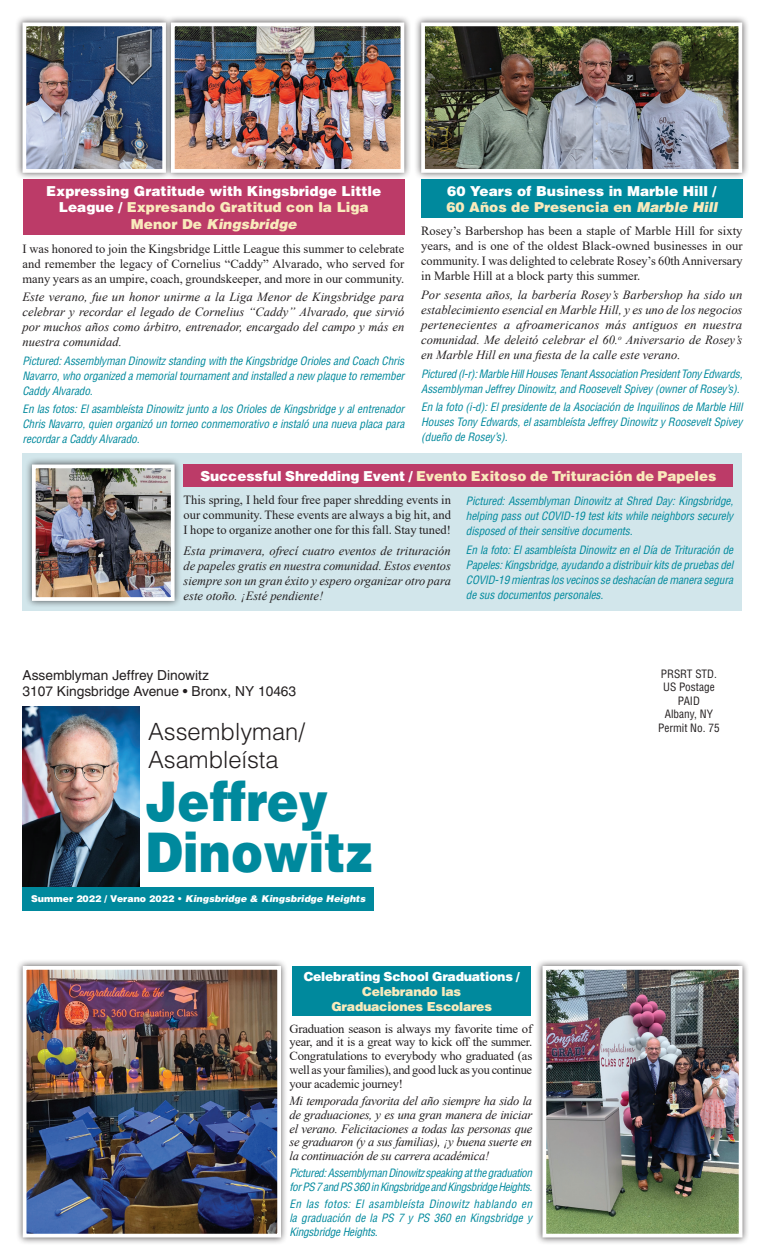
<style>
.page{position:relative;width:765px;height:1260px;background:#fff}
.page>*{position:absolute;margin:0;border:0;box-sizing:border-box;transform-origin:0 0}
.t1{font:900 54.75px/51.2px "Helvetica";color:#00899d;scale:.88 1}
.t2{font:300 23.75px/28.5px "Helvetica";color:#231f20}
.Headline_-_Jamie{font:900 13.75px/16.5px "Helvetica";color:#fff;text-align:center}
.t3{font:13.75px "Helvetica";color:#231f20}
.Headline_-_Jamie-2{font:900 13.75px "Helvetica";letter-spacing:-.005em;color:#f9eabc}
.Body_Text{font:italic 12.5px/15px "Times New Roman";color:#231f20;text-align:justify}
.Body_Text-2{font:12.5px/15px "Times New Roman";color:#231f20;text-align:justify}
.Headline_-_Jamie-3{font:900 12.5px/15px "Helvetica";letter-spacing:-.02em;color:#f9eabc;text-align:center}
.Headline_-_Jamie-4{font:900 12.5px "Helvetica";letter-spacing:-.02em;color:#fff}
.t4{font:italic condensed 11.25px/15px "Helvetica";letter-spacing:-.01em;color:#00899d;text-align:justify}
.t5{font:italic condensed 11.25px/13.8px "Helvetica";letter-spacing:-.03em;color:#00899d}
.t6{font:condensed 11.25px "Helvetica";color:#231f20}
.t7{font:italic 900 9.38px "Helvetica";color:#fff}
.s1{color:#f9eabc}
.s2{font-style:italic;color:#f9eabc}
.s3{color:#fff}
.s4{font-style:normal}
</style>
<div class="page">
<img style="left:22px;top:707px;width:117px;height:180px">
<div style="left:22px;top:887px;width:352px;height:23px;background:#00899d"></div>
<div style="left:22px;top:453px;width:720px;height:158px;background:#d2e6eb"></div>
<div style="left:15px;top:15px;width:158px;height:165px;background:#231f20;opacity:.75"></div>
<img style="left:27px;top:27px;width:134px;height:141px">
<div style="left:22px;top:22px;width:144px;height:151px;border:4px solid #fff"></div>
<div style="left:164px;top:15px;width:247px;height:165px;background:#231f20;opacity:.75"></div>
<img style="left:176px;top:27px;width:223px;height:141px">
<div style="left:171px;top:22px;width:233px;height:151px;border:4px solid #fff"></div>
<div style="left:414px;top:15px;width:335px;height:165px;background:#231f20;opacity:.75"></div>
<img style="left:426px;top:27px;width:311px;height:141px">
<div style="left:421px;top:22px;width:321px;height:151px;border:4px solid #fff"></div>
<div style="left:25px;top:457px;width:157px;height:151px;background:#231f20;opacity:.75"></div>
<img style="left:37px;top:469px;width:133px;height:127px">
<div style="left:32px;top:464px;width:143px;height:137px;border:4px solid #fff"></div>
<div style="left:535px;top:959px;width:214px;height:285px;background:#231f20;opacity:.75"></div>
<img style="left:547px;top:971px;width:190px;height:262px">
<div style="left:542px;top:966px;width:200px;height:272px;border:4px solid #fff"></div>
<div style="left:15px;top:959px;width:273px;height:285px;background:#231f20;opacity:.75"></div>
<img style="left:28px;top:971px;width:248px;height:262px">
<div style="left:23px;top:966px;width:258px;height:272px;border:4px solid #fff"></div>
<div style="left:23px;top:179px;width:381px;height:55px;background:#bc3b68"></div>
<div style="left:421px;top:179px;width:321px;height:39px;background:#00899d"></div>
<div style="left:184px;top:464px;width:549px;height:23px;background:#bc3b68"></div>
<div style="left:292px;top:966px;width:239px;height:49px;background:#00899d"></div>
<p class="Headline_-_Jamie" style="left:46px;top:182px;width:337px">Expressing Gratitude with Kingsbridge Little<br>League / <span class="s1">Expresando Gratitud con la Liga<br>Menor De</span> <span class="s2">Kingsbridge</span></p>
<p class="Headline_-_Jamie" style="left:446px;top:182px;width:272px;text-align:left">60 Years of Business in Marble Hill /<br><span class="s1">60 Años de Presencia en</span> <span class="s2">Marble Hill</span></p>
<p class="Body_Text-2" style="left:421px;top:223px;width:323px">Rosey’s Barbershop has been a staple of Marble Hill for sixty years, and is one of the oldest Black-owned businesses in our community. I was delighted to celebrate Rosey’s 60th Anniversary in Marble Hill at a block party this summer.</p>
<p class="Body_Text" style="left:421px;top:287px;width:323px">Por sesenta años, la barbería Rosey’s Barbershop ha sido un establecimiento esencial en Marble Hill, y es uno de los negocios pertenecientes a afroamericanos más antiguos en nuestra comunidad. Me deleitó celebrar el 60.<sup>o</sup> Aniversario de Rosey’s en Marble Hill en una fiesta de la calle este verano.</p>
<p class="t4" style="left:421px;top:366px;width:323px">Pictured (l-r): Marble Hill Houses Tenant Association President Tony Edwards,<br>Assemblyman Jeffrey Dinowitz, and Roosevelt Spivey (owner of Rosey’s).</p>
<p class="t4" style="left:421px;top:399px;width:323px">En la foto (i-d): El presidente de la Asociación de Inquilinos de Marble Hill Houses Tony Edwards, el asambleísta Jeffrey Dinowitz y Roosevelt Spivey (dueño de Rosey’s).</p>
<p class="Body_Text-2" style="left:22px;top:241px;width:383px">I was honored to join the Kingsbridge Little League this summer to celebrate and remember the legacy of Cornelius “Caddy” Alvarado, who served for many years as an umpire, coach, groundskeeper, and more in our community.</p>
<p class="Body_Text" style="left:22px;top:289px;width:383px">Este verano, fue un honor unirme a la Liga Menor de Kingsbridge para celebrar y recordar el legado de Cornelius “Caddy” Alvarado, que sirvió por muchos años como árbitro, entrenador, encargado del campo y más en nuestra comunidad.</p>
<p class="t4" style="left:22px;top:353px;width:383px">Pictured: Assemblyman Dinowitz standing with the Kingsbridge Orioles and Coach Chris Navarro, who organized a memorial tournament and installed a new plaque to remember Caddy Alvarado.</p>
<p class="t4" style="left:22px;top:402px;width:383px">En las fotos: El asambleísta Dinowitz junto a los Orioles de Kingsbridge y al entrenador Chris Navarro, quien organizó un torneo conmemorativo e instaló una nueva placa para recordar a Caddy Alvarado.</p>
<p class="Headline_-_Jamie-2" style="left:200px;top:467px;width:517px"><span class="s3">Successful Shredding Event /</span> Evento Exitoso de Trituración de Papeles</p>
<p class="Body_Text-2" style="left:184px;top:492px;width:269px">This spring, I held four free paper shredding events in our community. These events are always a big hit, and I hope to organize another one for this fall. Stay tuned!</p>
<p class="Body_Text" style="left:184px;top:543px;width:269px">Esta primavera, ofrecí cuatro eventos de trituración de papeles gratis en nuestra comunidad. Estos eventos siempre son un gran éxito y espero organizar otro para este otoño. ¡Esté pendiente!</p>
<p class="t4" style="left:466px;top:494px;width:269px">Pictured: Assemblyman Dinowitz at Shred Day: Kingsbridge, helping pass out COVID-19 test kits while neighbors securely disposed of their sensitive documents.</p>
<p class="t4" style="left:466px;top:542px;width:269px">En la foto: El asambleísta Dinowitz en el Día de Trituración de Papeles: Kingsbridge, ayudando a distribuir kits de pruebas del COVID-19 mientras los vecinos se deshacían de manera segura de sus documentos personales.</p>
<p class="t3" style="left:22px;top:667px;width:188px">Assemblyman Jeffrey Dinowitz</p>
<p class="t3" style="left:22px;top:683px;width:275px">3107 Kingsbridge Avenue • Bronx, NY 10463</p>
<p class="t2" style="left:148px;top:717px;width:159px">Assemblyman/<br>Asambleísta</p>
<p class="t1" style="left:146px;top:774px;width:259px">Jeffrey<br>Dinowitz</p>
<p class="t7" style="left:31px;top:893px;width:336px"><span class="s4">Summer 2022 / Verano 2022 •</span> Kingsbridge &amp; Kingsbridge Heights</p>
<p class="t6" style="left:661px;top:667px;width:58px">PRSRT STD.</p>
<p class="t6" style="left:663px;top:680px;width:53px">US Postage</p>
<p class="t6" style="left:678px;top:694px;width:24px">PAID</p>
<p class="t6" style="left:665px;top:707px;width:50px">Albany, NY</p>
<p class="t6" style="left:658px;top:721px;width:63px">Permit No. 75</p>
<p class="Headline_-_Jamie-4" style="left:304px;top:968px;width:217px">Celebrating School Graduations /</p>
<p class="Headline_-_Jamie-3" style="left:331px;top:983px;width:162px">Celebrando las<br>Graduaciones Escolares</p>
<p class="Body_Text-2" style="left:289px;top:1021px;width:244px;line-height:13.8px">Graduation season is always my favorite time of year, and it is a great way to kick off the summer.<br>Congratulations to everybody who graduated (as well as your families), and good luck as you continue your academic journey!</p>
<p class="Body_Text" style="left:289px;top:1094px;width:244px;line-height:13.8px">Mi temporada favorita del año siempre ha sido la de graduaciones, y es una gran manera de iniciar el verano. Felicitaciones a todas las personas que se graduaron (y a sus familias), ¡y buena suerte en la continuación de su carrera académica!</p>
<p class="t5" style="left:289px;top:1166px;width:244px">Pictured: Assemblyman Dinowitz speaking at the graduation for PS 7 and PS 360 in Kingsbridge and Kingsbridge Heights.</p>
<p class="t4" style="left:289px;top:1197px;width:244px;line-height:13.8px">En las fotos: El asambleísta Dinowitz hablando en la graduación de la PS 7 y PS 360 en Kingsbridge y Kingsbridge Heights.</p>
</div>
